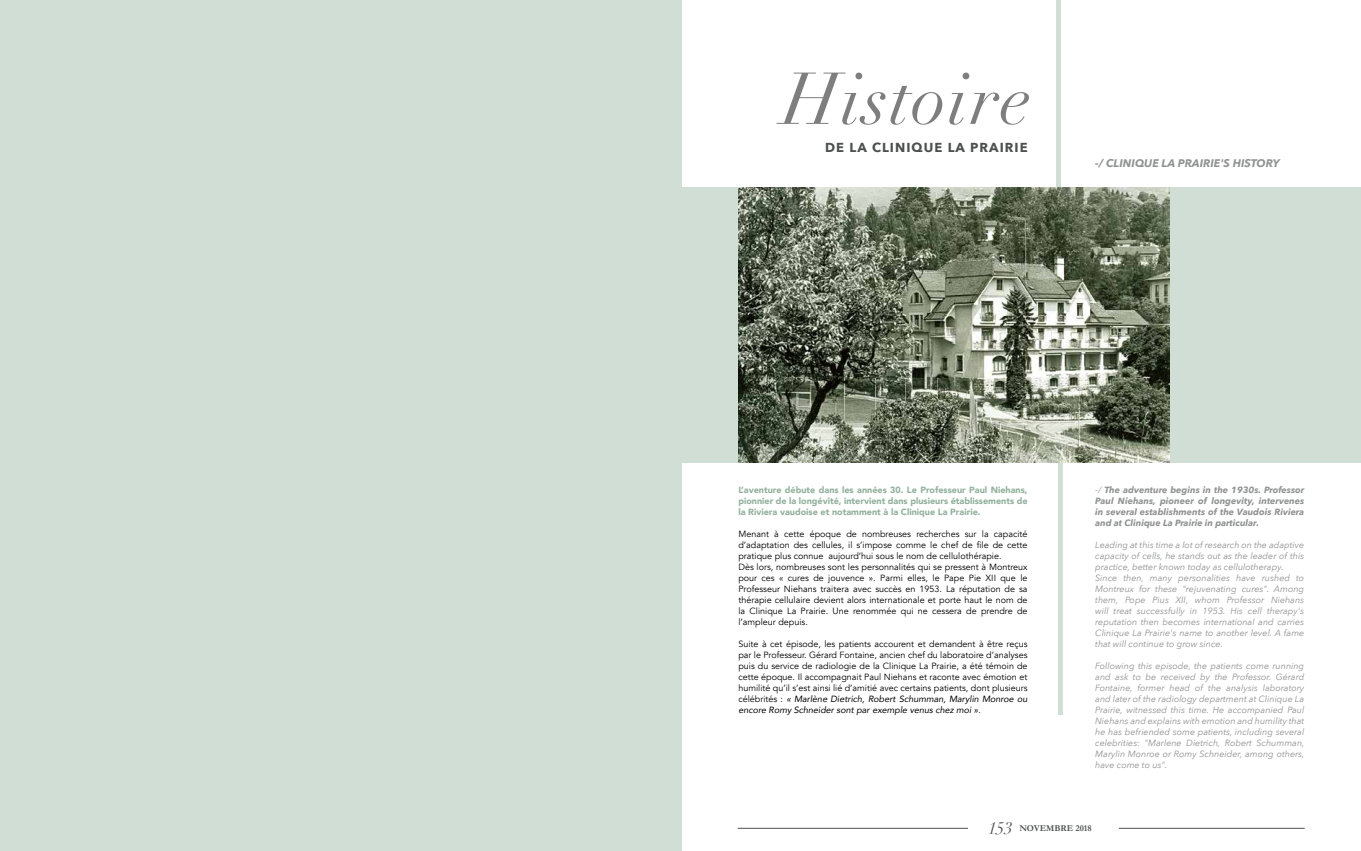
<style>
.page{position:relative;width:1361px;height:851px;background:#fff}
.page>*{position:absolute;margin:0;border:0;box-sizing:border-box;transform-origin:0 0}
.t1{font:italic 72px "Didot";letter-spacing:.02em;color:#7e7e7e}
.t2{font:italic 17px "Didot";color:#4e4f4f}
.t3{font:500 condensed 14px "Futura";color:#000}
.t4{font:700 13px "Avenir Next";letter-spacing:.08em;color:#4e4f4f}
.t5{font:italic 700 11px "Avenir Next";color:#919292}
.t6{font:9px/11px "Avenir";color:#000}
.t7{font:italic 9px/11px "Avenir Next";color:#919292}
.t8{font:900 9px/11px "Avenir";color:#91b09c;text-align:justify}
.t9{font:italic 700 9px/11px "Avenir Next";color:#919292;text-align:justify}
.t10{font:700 9px "Garamond";color:#4e4f4f}
.t11{font:300 condensed 7px "Futura";color:#000}
.s1{font-style:italic}
.s2{font-weight:400}
</style>
<div class="page">
<hr style="left:738px;top:827px;width:566px;height:1px;background:#4e4f4f">
<div style="left:968px;top:808px;width:150px;height:42px;background:#fff"></div>
<hr style="left:1056px;top:0;width:4px;height:280px;background:#d1ded5">
<hr style="left:1058px;top:334px;width:4px;height:380px;background:#d1ded5">
<div style="left:0;top:0;width:681px;height:850px;background:#d1ded5"></div>
<div style="left:681px;top:187px;width:680px;height:275px;background:#d1ded5"></div>
<img style="left:738px;top:187px;width:431px;height:275px">
<h1 class="t1" style="left:782px;top:56px;width:250px">Histoire</h1>
<h3 class="t4" style="left:825px;top:139px;width:204px">DE LA CLINIQUE LA PRAIRIE</h3>
<p class="t5" style="left:1095px;top:156px;width:186px">-/ CLINIQUE LA PRAIRIE'S HISTORY</p>
<p class="t8" style="left:738px;top:485px;width:291px">L’aventure débute dans les années 30. Le Professeur Paul Niehans, pionnier de la longévité, intervient dans plusieurs établissements de la Riviera vaudoise et notamment à la Clinique La Prairie.</p>
<p class="t6" style="left:738px;top:529px;width:291px">Menant à cette époque de nombreuses recherches sur la capacité d’adaptation des cellules, il s’impose comme le chef de file de cette pratique plus connue aujourd’hui sous le nom de cellulothérapie.<br>Dès lors, nombreuses sont les personnalités qui se pressent à Montreux pour ces « cures de jouvence ». Parmi elles, le Pape Pie XII que le Professeur Niehans traitera avec succès en 1953. La réputation de sa thérapie cellulaire devient alors internationale et porte haut le nom de la Clinique La Prairie. Une renommée qui ne cessera de prendre de l’ampleur depuis.</p>
<p class="t6" style="left:738px;top:639px;width:291px;text-align:justify">Suite à cet épisode, les patients accourent et demandent à être reçus par le Professeur. Gérard Fontaine, ancien chef du laboratoire d’analyses puis du service de radiologie de la Clinique La Prairie, a été témoin de cette époque. Il accompagnait Paul Niehans et raconte avec émotion et humilité qu’il s’est ainsi lié d’amitié avec certains patients, dont plusieurs célébrités : <span class="s1">« Marlène Dietrich, Robert Schumman, Marylin Monroe ou encore Romy Schneider sont par exemple venus chez moi »</span>.</p>
<p class="t9" style="left:1095px;top:485px;width:210px"><span class="s2">-/</span> The adventure begins in the 1930s. Professor Paul Niehans, pioneer of longevity, intervenes in several establishments of the Vaudois Riviera and at Clinique La Prairie in particular.</p>
<p class="t7" style="left:1095px;top:540px;width:211px">Leading at this time a lot of research on the adaptive capacity of cells, he stands out as the leader of this practice, better known today as cellulotherapy.<br>Since then, many personalities have rushed to Montreux for these "rejuvenating cures". Among them, Pope Pius XII, whom Professor Niehans will treat successfully in 1953. His cell therapy's reputation then becomes international and carries Clinique La Prairie's name to another level. A fame that will continue to grow since.</p>
<p class="t7" style="left:1095px;top:661px;width:211px;text-align:justify">Following this episode, the patients come running and ask to be received by the Professor. Gérard Fontaine, former head of the analysis laboratory and later of the radiology department at Clinique La Prairie, witnessed this time. He accompanied Paul Niehans and explains with emotion and humility that he has befriended some patients, including several celebrities: "Marlene Dietrich, Robert Schumman, Marylin Monroe or Romy Schneider, among others, have come to us".</p>
<h2 class="t2" style="left:988px;top:817px;width:26px">153</h2>
<p class="t11" style="left:1019px;top:824px;width:46px">FÉVRIER/MARS 2018</p>
<h3 class="t3" style="left:1005px;top:820px;width:16px">153</h3>
<p class="t10" style="left:1019px;top:823px;width:74px">NOVEMBRE 2018</p>
</div>
